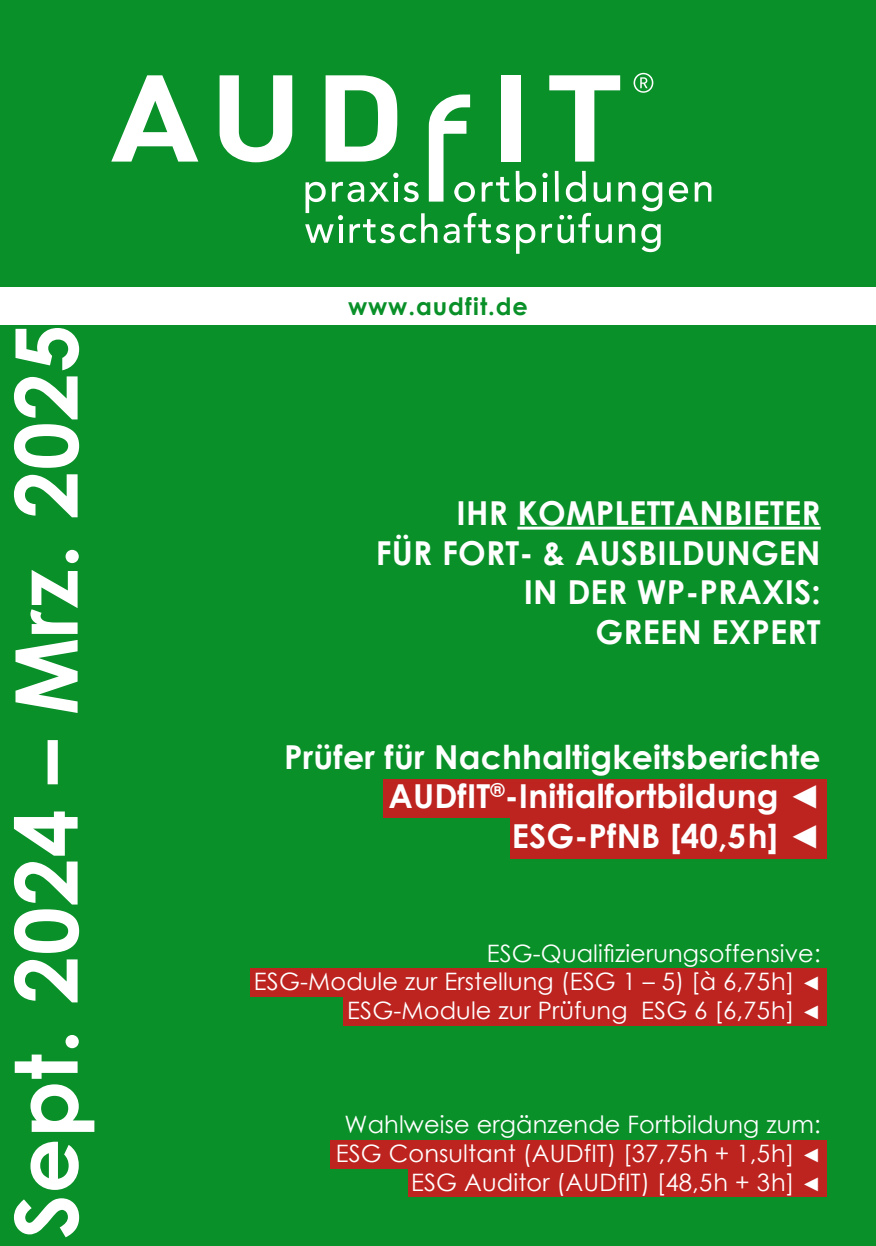
<style>
.page{position:relative;width:876px;height:1246px;background:#099028}
.page>*{position:absolute;margin:0;border:0;box-sizing:border-box;transform-origin:0 0}
.t1{font:700 33px/39.6px "Century Gothic";letter-spacing:.005em;color:#fff;text-align:right}
.t2{font:24px/28.8px "Century Gothic";letter-spacing:.005em;color:#fff;text-align:right}
.t3{font:700 24px "Century Gothic";letter-spacing:.04em;color:#099028}
.s1{font-size:19.5px}
</style>
<div class="page">
<svg style="left:111px;top:75px;width:87px;height:87px"></svg>
<svg style="left:220px;top:75px;width:72px;height:87px"></svg>
<svg style="left:549px;top:75px;width:71px;height:87px"></svg>
<div style="left:502px;top:75px;width:19px;height:87px;background:#fff"></div>
<svg style="left:634px;top:73px;width:19px;height:20px"></svg>
<svg style="left:516px;top:171px;width:20px;height:31px"></svg>
<hr style="left:543px;top:182px;width:4px;height:20px;background:#fff">
<svg style="left:542px;top:173px;width:6px;height:5px"></svg>
<svg style="left:555px;top:171px;width:4px;height:31px"></svg>
<svg style="left:566px;top:171px;width:20px;height:31px"></svg>
<svg style="left:594px;top:182px;width:17px;height:20px"></svg>
<svg style="left:618px;top:182px;width:17px;height:20px"></svg>
<svg style="left:642px;top:182px;width:20px;height:29px"></svg>
<svg style="left:669px;top:182px;width:19px;height:20px"></svg>
<svg style="left:695px;top:182px;width:16px;height:20px"></svg>
<svg style="left:305px;top:75px;width:205px;height:168px"></svg>
<svg style="left:516px;top:224px;width:19px;height:30px"></svg>
<svg style="left:541px;top:224px;width:11px;height:19px"></svg>
<svg style="left:558px;top:213px;width:54px;height:30px"></svg>
<svg style="left:619px;top:224px;width:16px;height:19px"></svg>
<svg style="left:641px;top:224px;width:20px;height:28px"></svg>
<div style="left:0;top:287px;width:876px;height:37px;background:#fff"></div>
<svg style="left:14px;top:328px;width:80px;height:909px"></svg>
<div style="left:251px;top:969px;width:576px;height:28px;background:#bd231f"></div>
<div style="left:384px;top:779px;width:443px;height:39px;background:#bd231f"></div>
<div style="left:344px;top:997px;width:483px;height:29px;background:#bd231f"></div>
<div style="left:510px;top:818px;width:317px;height:40px;background:#bd231f"></div>
<div style="left:331px;top:1140px;width:496px;height:29px;background:#bd231f"></div>
<div style="left:408px;top:1168px;width:419px;height:29px;background:#bd231f"></div>
<hr style="left:517px;top:527px;width:304px;height:3px;background:#fff">
<p class="t3" style="left:348px;top:288px;width:181px">www.audfit.de</p>
<h1 class="t1" style="left:376px;top:492px;width:446px">IHR KOMPLETTANBIETER<br>FÜR FORT- &amp; AUSBILDUNGEN<br>IN DER WP-PRAXIS:<br>GREEN EXPERT</h1>
<h1 class="t1" style="left:284px;top:735px;width:538px">Prüfer für Nachhaltigkeitsberichte<br>AUDfIT<sup>®</sup>-Initialfortbildung ◄<br>ESG-PfNB [40,5h] ◄</h1>
<p class="t2" style="left:254px;top:938px;width:568px">ESG-Qualifizierungsoffensive:<br>ESG-Module zur Erstellung (ESG 1 – 5) [à 6,75h] <span class="s1">◄<br></span>ESG-Module zur Prüfung ESG 6 [6,75h] <span class="s1">◄</span></p>
<p class="t2" style="left:336px;top:1110px;width:486px">Wahlweise ergänzende Fortbildung zum:<br>ESG Consultant (AUDfIT) [37,75h + 1,5h] <span class="s1">◄<br></span>ESG Auditor (AUDfIT) [48,5h + 3h] <span class="s1">◄</span></p>
</div>
